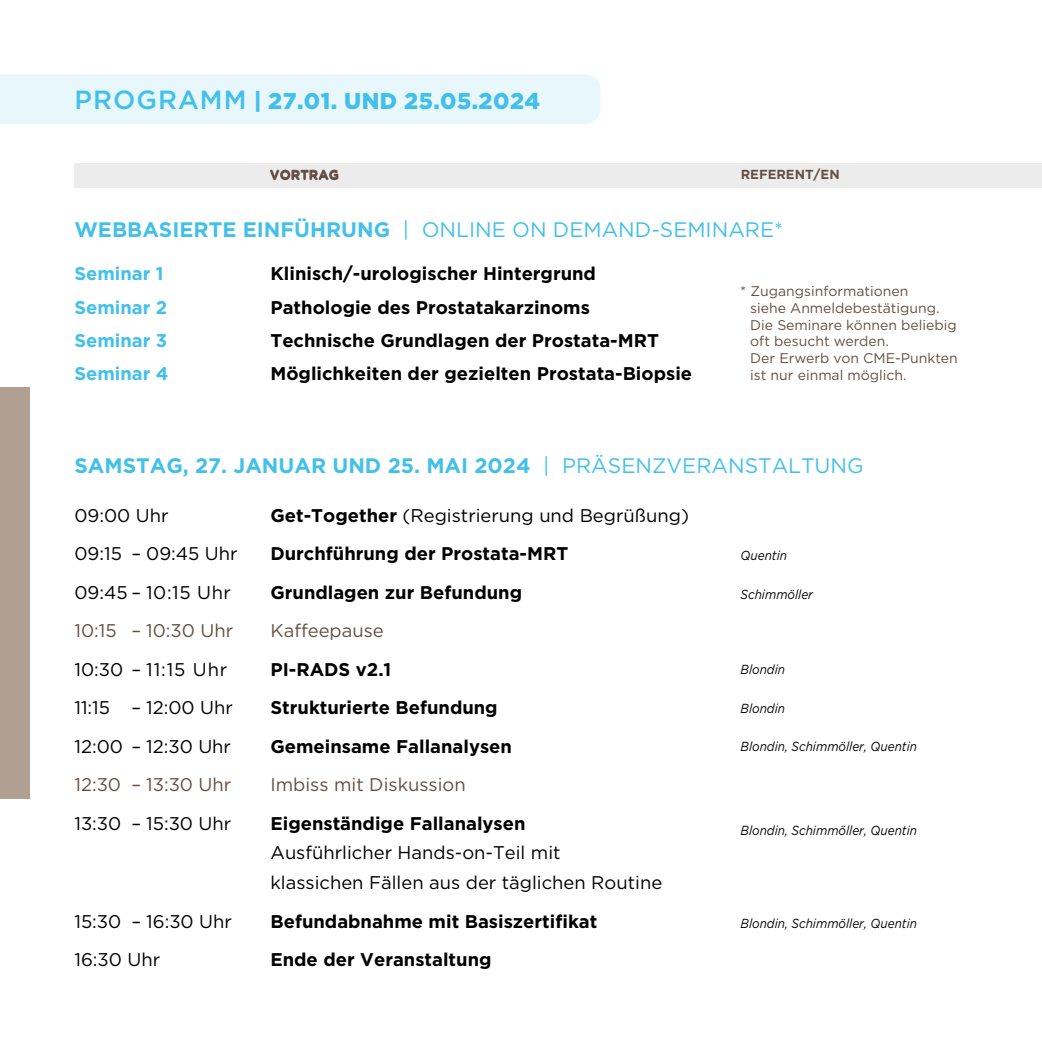
<style>
.page{position:relative;width:1042px;height:1042px;background:#fff}
.page>*{position:absolute;margin:0;border:0;box-sizing:border-box;transform-origin:0 0}
.t1{font:900 22.75px "Gotham";letter-spacing:.02em;color:#43c0ea}
.t2{font:700 21px "Gotham";color:#43c0ea}
.t3{font:21px "Gotham";color:#43c0ea}
.t4{font:700 18.38px "Gotham";color:#000}
.t5{font:18.38px/29.8px "Gotham";color:#000}
.t6{font:18.38px "Gotham";color:#655043}
.t7{font:700 18.38px "Gotham";color:#43c0ea}
.t8{font:18.38px "Gotham";letter-spacing:.03em;color:#000}
.t9{font:18.38px "Gotham";letter-spacing:.05em;color:#000}
.t10{font:14px/16.8px "Gotham";color:#655043}
.t11{font:italic 13.12px "Gotham";color:#000;scale:.9 1}
.t12{font:700 13.12px "Gotham";color:#655043}
.s1{font-weight:500;font-size:26.25px}
.s2{font-weight:700}
.s3{font-weight:400}
</style>
<div class="page">
<div style="left:0;top:387px;width:30px;height:412px;background:#afa091"></div>
<div style="left:0;top:74px;width:600px;height:50px;background:#e8f7fc"></div>
<div style="left:74px;top:163px;width:968px;height:25px;background:#ececec"></div>
<p class="t1" style="left:74px;top:85px;width:467px"><span class="s1">PROGRAMM</span> | 27.01. UND 25.05.2024</p>
<p class="t12" style="left:270px;top:166px;width:71px">VORTRAG</p>
<p class="t12" style="left:741px;top:166px;width:100px">REFERENT/EN</p>
<p class="t3" style="left:74px;top:216px;width:710px"><span class="s2">WEBBASIERTE EINFÜHRUNG</span> | ONLINE ON DEMAND-SEMINARE*</p>
<p class="t7" style="left:74px;top:262px;width:91px">Seminar 1</p>
<p class="t4" style="left:270px;top:262px;width:327px">Klinisch/-urologischer Hintergrund</p>
<p class="t7" style="left:74px;top:295px;width:94px">Seminar 2</p>
<p class="t4" style="left:270px;top:295px;width:321px">Pathologie des Prostatakarzinoms</p>
<p class="t7" style="left:74px;top:328px;width:94px">Seminar 3</p>
<p class="t4" style="left:270px;top:328px;width:390px">Technische Grundlagen der Prostata-MRT</p>
<p class="t7" style="left:74px;top:361px;width:96px">Seminar 4</p>
<p class="t4" style="left:270px;top:361px;width:423px">Möglichkeiten der gezielten Prostata-Biopsie</p>
<p class="t10" style="left:750px;top:282px;width:209px;text-indent:-10px">* Zugangsinformationen<br>siehe Anmeldebestätigung.<br>Die Seminare können beliebig oft besucht werden.<br>Der Erwerb von CME-Punkten ist nur einmal möglich.</p>
<p class="t2" style="left:74px;top:452px;width:791px">SAMSTAG, 27. JANUAR UND 25. MAI 2024 <span class="s3">| PRÄSENZVERANSTALTUNG</span></p>
<p class="t5" style="left:74px;top:500px;width:96px">09:00 Uhr</p>
<p class="t5" style="left:270px;top:500px;width:420px"><span class="s2">Get-Together</span> (Registrierung und Begrüßung)</p>
<p class="t5" style="left:74px;top:538px;width:165px">09:15 – 09:45 Uhr</p>
<p class="t4" style="left:270px;top:541px;width:299px">Durchführung der Prostata-MRT</p>
<p class="t8" style="left:74px;top:580px;width:158px">09:45 – 10:15 Uhr</p>
<p class="t4" style="left:270px;top:580px;width:253px">Grundlagen zur Befundung</p>
<p class="t6" style="left:74px;top:619px;width:160px">10:15 – 10:30 Uhr</p>
<p class="t6" style="left:270px;top:619px;width:115px">Kaffeepause</p>
<p class="t9" style="left:74px;top:657px;width:154px">10:30 – 11:15 Uhr</p>
<p class="t4" style="left:270px;top:657px;width:122px">PI-RADS v2.1</p>
<p class="t5" style="left:74px;top:692px;width:160px">11:15 – 12:00 Uhr</p>
<p class="t4" style="left:270px;top:695px;width:229px">Strukturierte Befundung</p>
<p class="t5" style="left:74px;top:731px;width:158px">12:00 – 12:30 Uhr</p>
<p class="t4" style="left:270px;top:734px;width:243px">Gemeinsame Fallanalysen</p>
<p class="t6" style="left:74px;top:773px;width:158px">12:30 – 13:30 Uhr</p>
<p class="t6" style="left:270px;top:773px;width:197px">Imbiss mit Diskussion</p>
<p class="t5" style="left:74px;top:808px;width:158px">13:30 – 15:30 Uhr</p>
<p class="t4" style="left:270px;top:811px;width:257px">Eigenständige Fallanalysen</p>
<p class="t5" style="left:270px;top:837px;width:393px">Ausführlicher Hands-on-Teil mit<br>klassichen Fällen aus der täglichen Routine</p>
<p class="t5" style="left:74px;top:906px;width:159px">15:30 – 16:30 Uhr</p>
<p class="t4" style="left:270px;top:909px;width:328px">Befundabnahme mit Basiszertifikat</p>
<p class="t5" style="left:74px;top:944px;width:87px">16:30 Uhr</p>
<p class="t4" style="left:270px;top:947px;width:223px">Ende der Veranstaltung</p>
<p class="t11" style="left:740px;top:547px;width:53px">Quentin</p>
<p class="t11" style="left:740px;top:585px;width:82px">Schimmöller</p>
<p class="t11" style="left:740px;top:661px;width:51px">Blondin</p>
<p class="t11" style="left:740px;top:700px;width:51px">Blondin</p>
<p class="t11" style="left:740px;top:738px;width:198px">Blondin, Schimmöller, Quentin</p>
<p class="t11" style="left:740px;top:821px;width:198px">Blondin, Schimmöller, Quentin</p>
<p class="t11" style="left:740px;top:914px;width:198px">Blondin, Schimmöller, Quentin</p>
</div>
